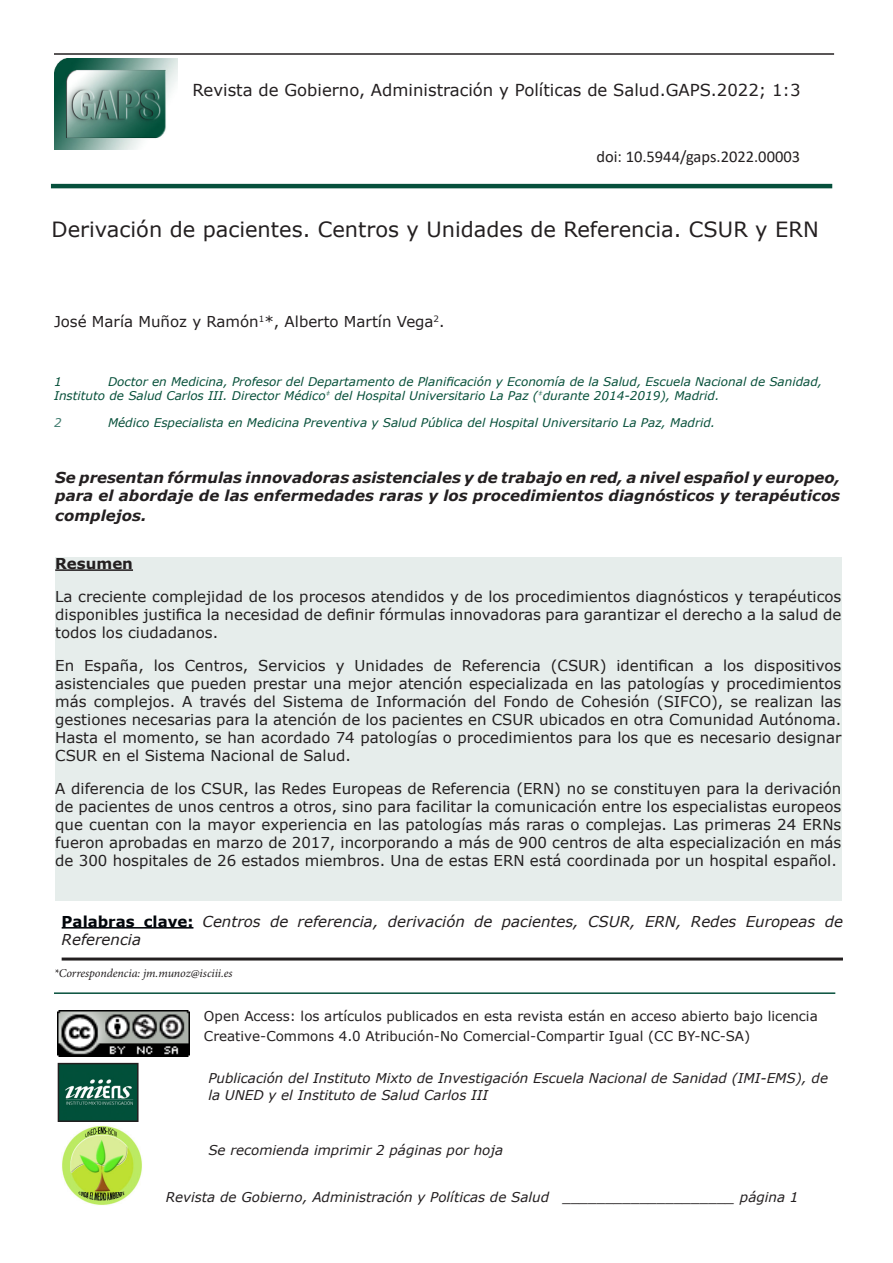
<style>
.page{position:relative;width:893px;height:1263px;background:#fff}
.page>*{position:absolute;margin:0;border:0;box-sizing:border-box;transform-origin:0 0}
.t1{font:21px "Verdana";color:#231f20}
.t2{font:16.5px "Verdana";color:#231f20}
.t3{font:16.5px "Calibri";color:#231f20}
.t4{font:15px/18px "Verdana";color:#231f20;text-align:justify}
.t5{font:italic 700 15px/18px "Verdana";color:#231f20}
.cabecero_titulo_verd{font:italic 15px/18px "Verdana";color:#231f20}
.t6{font:700 15px "Verdana";color:#231f20}
.cabecero_a{font:italic 13.5px/16.2px "Verdana";color:#231f20}
.t7{font:13.5px/19.8px "Verdana";color:#231f20}
.recomendaciones{font:italic 13.5px "Verdana";color:#231f20}
.t8{font:italic 12px/14.4px "Verdana";color:#07503a}
.t9{font:italic 12px "Minion Pro";letter-spacing:-.005em;color:#231f20}
.t10{font:italic 12px "Verdana";color:#417c6f}
.s1{font-weight:700;font-style:normal;color:#01050a}
</style>
<div class="page">
<hr style="left:54px;top:53px;width:780px;height:2px;background:#231f20">
<div style="left:55px;top:558px;width:786px;height:343px;background:#e6edeb"></div>
<hr style="left:55px;top:569px;width:78px;height:2px;background:#231f20">
<img style="left:54px;top:59px;width:124px;height:90px">
<hr style="left:51px;top:184px;width:781px;height:4px;background:#06503c">
<img style="left:61px;top:1066px;width:75px;height:53px">
<div style="left:58px;top:1063px;width:81px;height:59px;border:2px solid #231f20"></div>
<hr style="left:54px;top:992px;width:781px;height:2px;background:#06503c">
<img style="left:58px;top:1010px;width:132px;height:47px">
<img style="left:62px;top:1126px;width:80px;height:79px">
<hr style="left:62px;top:927px;width:131px;height:1px;background:#01050a">
<hr style="left:62px;top:957px;width:781px;height:3px;background:#231f20">
<p class="t2" style="left:193px;top:79px;width:610px">Revista de Gobierno, Administración y Políticas de Salud.GAPS.2022; 1:3</p>
<p class="t3" style="left:596px;top:145px;width:205px">doi: 10.5944/gaps.2022.00003</p>
<p class="t1" style="left:52px;top:215px;width:769px">Derivación de pacientes. Centros y Unidades de Referencia. CSUR y ERN</p>
<p class="t4" style="left:54px;top:313px;width:392px">José María Muñoz y Ramón<sup>1</sup>*, Alberto Martín Vega<sup>2</sup>.</p>
<p class="t8" style="left:54px;top:374px;width:770px;text-indent:54px">Doctor en Medicina, Profesor del Departamento de Planificación y Economía de la Salud, Escuela Nacional de Sanidad,<br>Instituto de Salud Carlos III. Director Médico<sup>‡</sup> del Hospital Universitario La Paz (<sup>‡</sup>durante 2014-2019), Madrid.</p>
<p class="t10" style="left:54px;top:415px;width:9px">2</p>
<p class="t8" style="left:108px;top:416px;width:609px">Médico Especialista en Medicina Preventiva y Salud Pública del Hospital Universitario La Paz, Madrid.</p>
<p class="t8" style="left:54px;top:374px;width:9px">1</p>
<p class="t5" style="left:55px;top:468px;width:786px">Se presentan fórmulas innovadoras asistenciales y de trabajo en red, a nivel español y europeo, para el abordaje de las enfermedades raras y los procedimientos diagnósticos y terapéuticos</p>
<p class="t5" style="left:55px;top:506px;width:93px">complejos.</p>
<p class="t6" style="left:55px;top:553px;width:79px">Resumen</p>
<p class="t4" style="left:55px;top:587px;width:788px">La creciente complejidad de los procesos atendidos y de los procedimientos diagnósticos y terapéuticos disponibles justifica la necesidad de definir fórmulas innovadoras para garantizar el derecho a la salud de todos los ciudadanos.</p>
<p class="t4" style="left:55px;top:656px;width:788px">En España, los Centros, Servicios y Unidades de Referencia (CSUR) identifican a los dispositivos asistenciales que pueden prestar una mejor atención especializada en las patologías y procedimientos más complejos. A través del Sistema de Información del Fondo de Cohesión (SIFCO), se realizan las gestiones necesarias para la atención de los pacientes en CSUR ubicados en otra Comunidad Autónoma.<br>Hasta el momento, se han acordado 74 patologías o procedimientos para los que es necesario designar CSUR en el Sistema Nacional de Salud.</p>
<p class="t4" style="left:55px;top:779px;width:788px">A diferencia de los CSUR, las Redes Europeas de Referencia (ERN) no se constituyen para la derivación de pacientes de unos centros a otros, sino para facilitar la comunicación entre los especialistas europeos que cuentan con la mayor experiencia en las patologías más raras o complejas. Las primeras 24 ERNs fueron aprobadas en marzo de 2017, incorporando a más de 900 centros de alta especialización en más de 300 hospitales de 26 estados miembros. Una de estas ERN está coordinada por un hospital español.</p>
<p class="cabecero_titulo_verd" style="left:62px;top:912px;width:783px"><span class="s1">Palabras clave:</span> Centros de referencia, derivación de pacientes, CSUR, ERN, Redes Europeas de<br>Referencia</p>
<p class="t9" style="left:54px;top:965px;width:180px">*Correspondencia: jm.munoz@isciii.es</p>
<p class="t7" style="left:204px;top:1006px;width:615px">Open Access: los artículos publicados en esta revista están en acceso abierto bajo licencia<br>Creative-Commons 4.0 Atribución-No Comercial-Compartir Igual (CC BY-NC-SA)</p>
<p class="cabecero_a" style="left:208px;top:1070px;width:621px">Publicación del Instituto Mixto de Investigación Escuela Nacional de Sanidad (IMI-EMS), de la UNED y el Instituto de Salud Carlos III</p>
<p class="recomendaciones" style="left:208px;top:1141px;width:296px">Se recomienda imprimir 2 páginas por hoja</p>
<p class="cabecero_a" style="left:166px;top:1189px;width:634px">Revista de Gobierno, Administración y Políticas de Salud ____________________ página 1</p>
</div>
